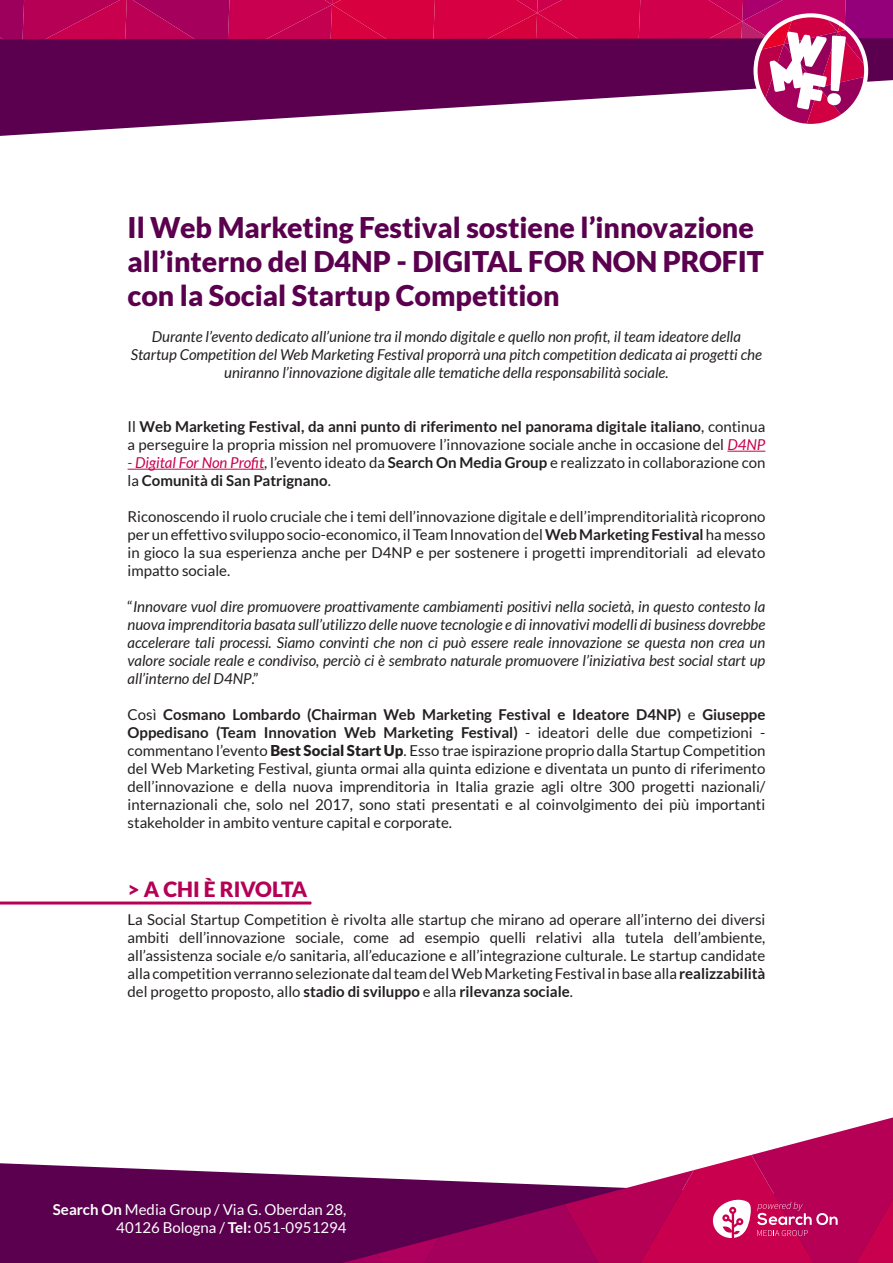
<style>
.page{position:relative;width:893px;height:1263px;background:#fff}
.page>*{position:absolute;margin:0;border:0;box-sizing:border-box;transform-origin:0 0}
.t1{font:900 28.5px/34.2px "Lato";color:#5a004e}
.t2{font:900 21px "Lato";color:#b50056}
.t3{font:15px/18px "Lato";color:#231f20;text-align:justify}
.t4{font:italic 15px/18px "Lato";color:#231f20;text-align:center}
.t5{font:15px/18px "Lato";color:#fff;text-align:right}
.s1{font-weight:700}
.s2{font-style:italic;color:#c9004d}
.s3{font-style:normal}
.s4{font-weight:900}
</style>
<div class="page">
<svg style="left:0;top:1163px;width:343px;height:100px;background:#65115a"></svg>
<svg style="left:343px;top:1117px;width:550px;height:146px"></svg>
<svg style="left:0;top:124px;width:190px;height:12px"></svg>
<svg style="left:0;top:0;width:893px;height:124px;background:#972568"></svg>
<hr style="left:727px;top:451px;width:38px;height:1px;background:#c9004d">
<hr style="left:128px;top:469px;width:136px;height:1px;background:#c9004d">
<svg style="left:0;top:901px;width:312px;height:3px"></svg>
<h1 class="t1" style="left:128px;top:210px;width:638px">Il Web Marketing Festival sostiene l’innovazione all’interno del D4NP - DIGITAL FOR NON PROFIT con la Social Startup Competition</h1>
<p class="t4" style="left:131px;top:328px;width:633px">Durante l’evento dedicato all’unione tra il mondo digitale e quello non profit, il team ideatore della<br>Startup Competition del Web Marketing Festival proporrà una pitch competition dedicata ai progetti che uniranno l’innovazione digitale alle tematiche della responsabilità sociale.</p>
<p class="t3" style="left:128px;top:418px;width:639px">Il <span class="s1">Web Marketing Festival, da anni punto di riferimento nel panorama digitale italiano</span>, continua a perseguire la propria mission nel promuovere l’innovazione sociale anche in occasione del <span class="s2">D4NP</span></p>
<p class="t3" style="left:128px;top:454px;width:639px"><span class="s2">- Digital For Non Profit</span>, l’evento ideato da <span class="s1">Search On Media Group</span> e realizzato in collaborazione con la <span class="s1">Comunità di San Patrignano</span>.</p>
<p class="t3" style="left:128px;top:508px;width:639px">Riconoscendo il ruolo cruciale che i temi dell’innovazione digitale e dell’imprenditorialità ricoprono per un effettivo sviluppo socio-economico, il Team Innovation del <span class="s1">Web Marketing Festival</span> ha messo in gioco la sua esperienza anche per D4NP e per sostenere i progetti imprenditoriali ad elevato impatto sociale.</p>
<p class="t4" style="left:128px;top:598px;width:639px;text-align:justify"><span class="s3">“</span>Innovare vuol dire promuovere proattivamente cambiamenti positivi nella società, in questo contesto la nuova imprenditoria basata sull’utilizzo delle nuove tecnologie e di innovativi modelli di business dovrebbe accelerare tali processi. Siamo convinti che non ci può essere reale innovazione se questa non crea un valore sociale reale e condiviso, perciò ci è sembrato naturale promuovere l’iniziativa best social start up all’interno del D4NP<span class="s3">.”</span></p>
<p class="t3" style="left:128px;top:706px;width:639px">Così <span class="s1">Cosmano Lombardo (Chairman Web Marketing Festival e Ideatore D4NP)</span> e <span class="s1">Giuseppe Oppedisano (Team Innovation Web Marketing Festival)</span> - ideatori delle due competizioni - commentano l’evento <span class="s4">Best Social Start Up</span>. Esso trae ispirazione proprio dalla Startup Competition del Web Marketing Festival, giunta ormai alla quinta edizione e diventata un punto di riferimento dell’innovazione e della nuova imprenditoria in Italia grazie agli oltre 300 progetti nazionali/ internazionali che, solo nel 2017, sono stati presentati e al coinvolgimento dei più importanti stakeholder in ambito venture capital e corporate.</p>
<h2 class="t2" style="left:128px;top:877px;width:181px">&gt; A CHI È RIVOLTA</h2>
<p class="t3" style="left:128px;top:911px;width:639px">La Social Startup Competition è rivolta alle startup che mirano ad operare all’interno dei diversi ambiti dell’innovazione sociale, come ad esempio quelli relativi alla tutela dell’ambiente, all’assistenza sociale e/o sanitaria, all’educazione e all’integrazione culturale. Le startup candidate alla competition verranno selezionate dal team del Web Marketing Festival in base alla <span class="s1">realizzabilità </span>del progetto proposto, allo <span class="s1">stadio di sviluppo</span> e alla <span class="s1">rilevanza sociale</span>.</p>
<p class="t5" style="left:53px;top:1200px;width:295px"><span class="s1">Search On</span> Media Group / Via G. Oberdan 28,<br>40126 Bologna / <span class="s1">Tel:</span> 051-0951294</p>
</div>
